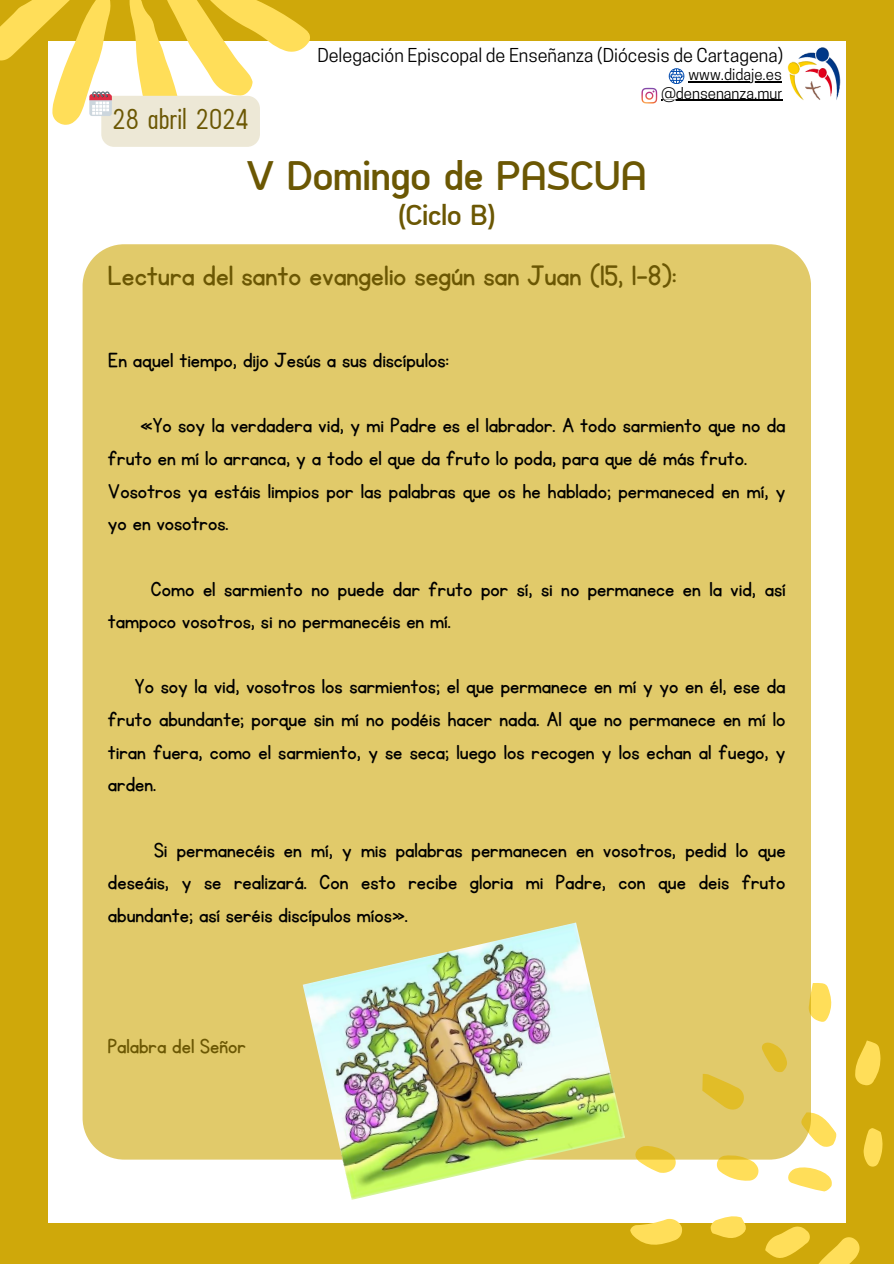
<style>
.page{position:relative;width:894px;height:1264px;background:#fff}
.page>*{position:absolute;margin:0;border:0;box-sizing:border-box;transform-origin:0 0}
.t1{font:700 40.2px "Arch TH";color:#6b5703}
.t2{font:32.7px "KG Primary Penmanship";color:#6b5703}
.t3{font:700 28.2px "Arch TH";color:#6b5703}
.t4{font:28.05px "Arch TH Cond";color:#6b5703}
.t5{font:23.7px/32.7px "KG Primary Penmanship";color:#000}
.t6{font:23.7px "KG Primary Penmanship";color:#6b5703}
.t7{font:18px "Cooper Hewitt";color:#000}
.t8{font:15px "Cooper Hewitt";color:#000}
</style>
<div class="page">
<div style="left:0;top:0;width:893px;height:1263px;background:#cfa80a"></div>
<div style="left:48px;top:41px;width:797px;height:1181px;background:#fff"></div>
<svg style="left:628px;top:1218px;width:56px;height:27px"></svg>
<svg style="left:765px;top:1226px;width:95px;height:37px"></svg>
<svg style="left:855px;top:1040px;width:26px;height:46px"></svg>
<svg style="left:715px;top:1159px;width:44px;height:22px"></svg>
<svg style="left:788px;top:1167px;width:44px;height:25px"></svg>
<svg style="left:810px;top:1108px;width:27px;height:39px"></svg>
<svg style="left:631px;top:1159px;width:46px;height:14px"></svg>
<svg style="left:810px;top:980px;width:22px;height:44px"></svg>
<svg style="left:708px;top:1216px;width:40px;height:22px"></svg>
<svg style="left:863px;top:1128px;width:20px;height:39px"></svg>
<img style="left:787px;top:47px;width:54px;height:53px">
<div style="left:83px;top:244px;width:727px;height:915px;background:#e1ca6a"></div>
<svg style="left:668px;top:68px;width:16px;height:16px"></svg>
<svg style="left:641px;top:88px;width:16px;height:16px"></svg>
<svg style="left:0;top:0;width:310px;height:147px"></svg>
<img style="left:302px;top:922px;width:323px;height:277px">
<hr style="left:688px;top:81px;width:93px;height:1px;background:#000">
<hr style="left:661px;top:100px;width:121px;height:1px;background:#000">
<p class="t4" style="left:112px;top:102px;width:138px">28 abril 2024</p>
<h4 class="t7" style="left:317px;top:48px;width:467px">Delegación Episcopal de Enseñanza (Diócesis de Cartagena)</h4>
<h4 class="t8" style="left:688px;top:69px;width:95px">www.didaje.es</h4>
<h4 class="t8" style="left:661px;top:87px;width:122px">@densenanza.mur</h4>
<h2 class="t1" style="left:247px;top:150px;width:401px">V Domingo de PASCUA</h2>
<h2 class="t3" style="left:398px;top:197px;width:98px">(Ciclo B)</h2>
<h3 class="t2" style="left:108px;top:259px;width:570px">Lectura del santo evangelio según san Juan (15, 1-8):</h3>
<p class="t5" style="left:108px;top:344px;width:342px">En aquel tiempo, dijo Jesús a sus discípulos:</p>
<h5 class="t5" style="left:108px;top:410px;width:679px;text-indent:32px">«Yo soy la verdadera vid, y mi Padre es el labrador. A todo sarmiento que no da fruto en mí lo arranca, y a todo el que da fruto lo poda, para que dé más fruto.<br>Vosotros ya estáis limpios por las palabras que os he hablado; permaneced en mí, y yo en vosotros.</h5>
<p class="t5" style="left:108px;top:573px;width:679px;text-indent:43px">Como el sarmiento no puede dar fruto por sí, si no permanece en la vid, así tampoco vosotros, si no permanecéis en mí.</p>
<p class="t5" style="left:108px;top:671px;width:679px;text-align:justify;text-indent:27px">Yo soy la vid, vosotros los sarmientos; el que permanece en mí y yo en él, ese da fruto abundante; porque sin mí no podéis hacer nada. Al que no permanece en mí lo tiran fuera, como el sarmiento, y se seca; luego los recogen y los echan al fuego, y arden.</p>
<p class="t5" style="left:108px;top:834px;width:679px;text-align:justify;text-indent:46px">Si permanecéis en mí, y mis palabras permanecen en vosotros, pedid lo que deseáis, y se realizará. Con esto recibe gloria mi Padre, con que deis fruto abundante; así seréis discípulos míos».</p>
<p class="t6" style="left:108px;top:1034px;width:139px">Palabra del Señor</p>
</div>
